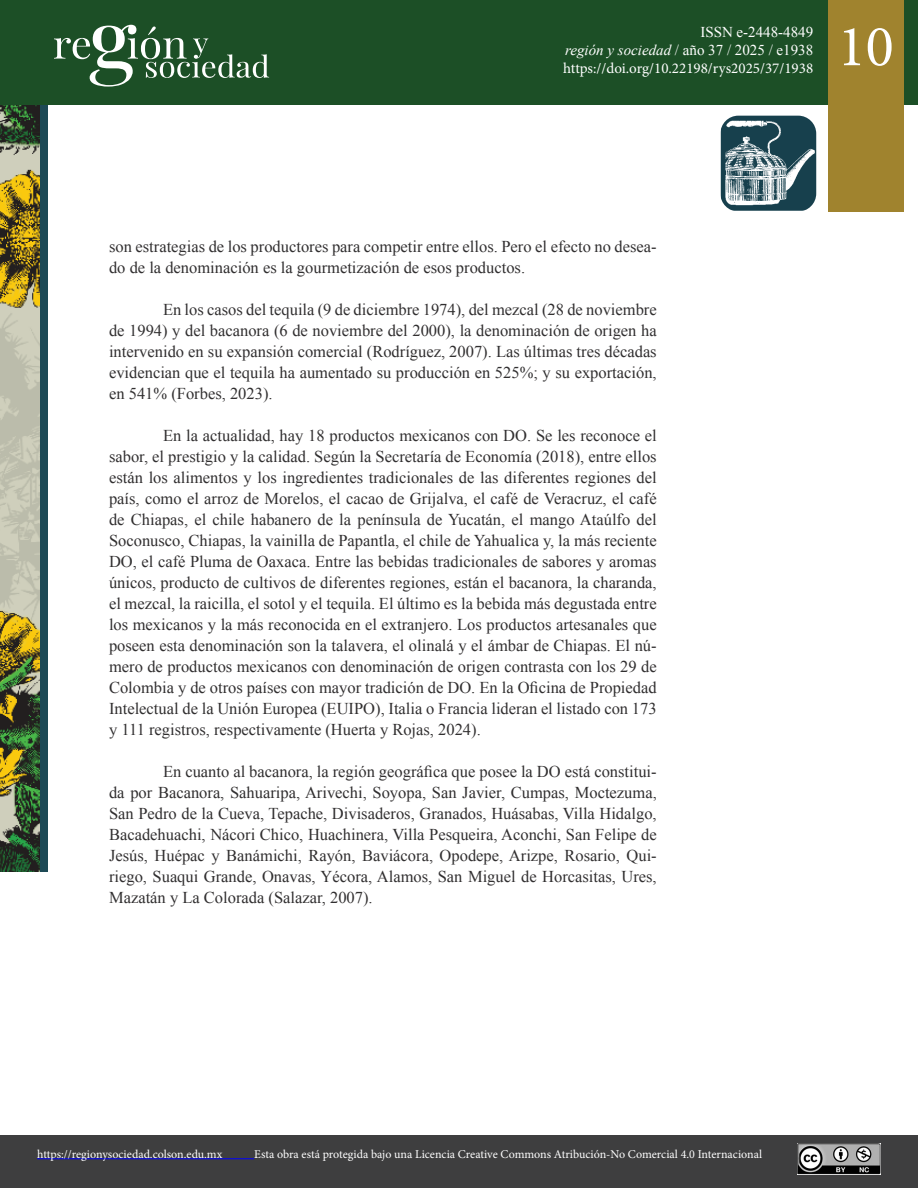
<style>
.page{position:relative;width:918px;height:1188px;background:#fff}
.page>*{position:absolute;margin:0;border:0;box-sizing:border-box;transform-origin:0 0}
.t1{font:58.5px "Minion Pro";color:#fff}
.t2{font:16.5px/21px "Times New Roman";color:#312f30;text-align:justify}
.t3{font:15px/18px "Times New Roman";color:#fff;text-align:right}
.t4{font:15px "Minion Pro";color:#fff}
.t5{font:12px "Minion Pro";color:#fff}
.s1{font-style:italic}
</style>
<div class="page">
<div style="left:0;top:0;width:918px;height:105px;background:#1c4f26"></div>
<div style="left:828px;top:0;width:75px;height:212px;background:#a0832e"></div>
<svg style="left:54px;top:25px;width:215px;height:62px"></svg>
<div style="left:0;top:1135px;width:918px;height:53px;background:#3e3e3f"></div>
<img style="left:0;top:105px;width:40px;height:767px">
<img style="left:720px;top:116px;width:96px;height:95px">
<hr style="left:37px;top:1158px;width:217px;height:1px;background:#00f">
<div style="left:40px;top:105px;width:8px;height:767px;background:#1d4955"></div>
<img style="left:798px;top:1144px;width:83px;height:30px">
<p class="t3" style="left:565px;top:23px;width:250px">ISSN e-2448-4849<br><span class="s1">región y sociedad</span> / año 37 / 2025 / e1938</p>
<p class="t4" style="left:563px;top:58px;width:252px">https://doi.org/10.22198/rys2025/37/1938</p>
<h1 class="t1" style="left:838px;top:7px;width:58px">10</h1>
<p class="t2" style="left:109px;top:236px;width:549px">son estrategias de los productores para competir entre ellos. Pero el efecto no desea&shy;do de la denominación es la gourmetización de esos productos.</p>
<p class="t2" style="left:109px;top:299px;width:549px;text-indent:54px">En los casos del tequila (9 de diciembre 1974), del mezcal (28 de noviembre de 1994) y del bacanora (6 de noviembre del 2000), la denominación de origen ha intervenido en su expansión comercial (Rodríguez, 2007). Las últimas tres décadas evidencian que el tequila ha aumentado su producción en 525%; y su exportación, en 541% (Forbes, 2023).</p>
<p class="t2" style="left:109px;top:425px;width:549px;text-indent:54px">En la actualidad, hay 18 productos mexicanos con DO. Se les reconoce el sabor, el prestigio y la calidad. Según la Secretaría de Economía (2018), entre ellos están los alimentos y los ingredientes tradicionales de las diferentes regiones del país, como el arroz de Morelos, el cacao de Grijalva, el café de Veracruz, el café de Chiapas, el chile habanero de la península de Yucatán, el mango Ataúlfo del Soconusco, Chiapas, la vainilla de Papantla, el chile de Yahualica y, la más reciente DO, el café Pluma de Oaxaca. Entre las bebidas tradicionales de sabores y aromas únicos, producto de cultivos de diferentes regiones, están el bacanora, la charanda, el mezcal, la raicilla, el sotol y el tequila. El último es la bebida más degustada entre los mexicanos y la más reconocida en el extranjero. Los productos artesanales que poseen esta denominación son la talavera, el olinalá y el ámbar de Chiapas. El nú&shy;mero de productos mexicanos con denominación de origen contrasta con los 29 de Colombia y de otros países con mayor tradición de DO. En la Oficina de Propiedad Intelectual de la Unión Europea (EUIPO), Italia o Francia lideran el listado con 173 y 111 registros, respectivamente (Huerta y Rojas, 2024).</p>
<p class="t2" style="left:109px;top:761px;width:549px;text-indent:54px">En cuanto al bacanora, la región geográfica que posee la DO está constitui&shy;da por Bacanora, Sahuaripa, Arivechi, Soyopa, San Javier, Cumpas, Moctezuma, San Pedro de la Cueva, Tepache, Divisaderos, Granados, Huásabas, Villa Hidalgo, Bacadehuachi, Nácori Chico, Huachinera, Villa Pesqueira, Aconchi, San Felipe de Jesús, Huépac y Banámichi, Rayón, Baviácora, Opodepe, Arizpe, Rosario, Qui&shy;riego, Suaqui Grande, Onavas, Yécora, Alamos, San Miguel de Horcasitas, Ures, Mazatán y La Colorada (Salazar, 2007).</p>
<p class="t5" style="left:37px;top:1146px;width:187px">https://regionysociedad.colson.edu.mx</p>
<p class="t5" style="left:254px;top:1146px;width:509px">Esta obra está protegida bajo una Licencia Creative Commons Atribución-No Comercial 4.0 Internacional</p>
</div>
